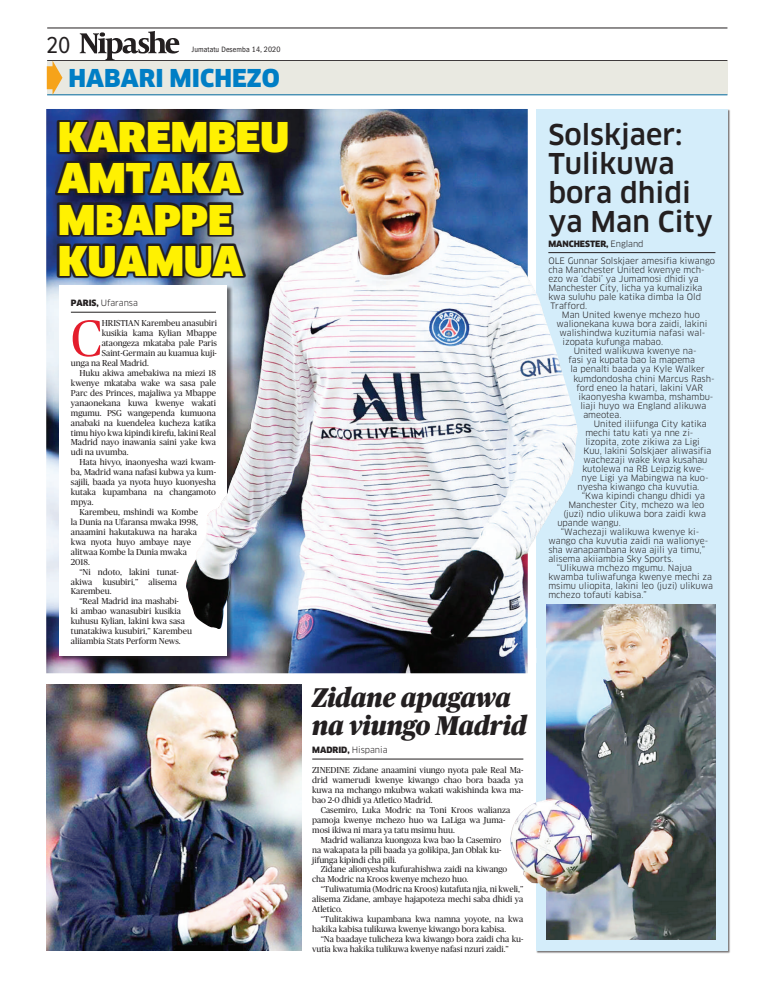
<style>
.page{position:relative;width:770px;height:993px;background:#fff}
.page>*{position:absolute;margin:0;border:0;box-sizing:border-box;transform-origin:0 0}
.t1{font:51px "Publico";color:#e41d2c}
.t2{font:900 40px/41px "Clan LF";color:#fff101}
.t3{font:500 28px/29px "Clan LF";color:#231f20}
.t4{font:italic 900 27px/28px "Publico";color:#231f20;scale:.96 1}
.t5{font:900 24px "Clan OSF";color:#007ec5}
.t6{font:24px "Proxima Nova Cond";color:#231f20}
.t7{font:8.6px "Publico";color:#231f20}
.t8{font:8.6px "Clan LF";color:#231f20}
.t9{font:8.5px "Clan";letter-spacing:-.005em;color:#231f20}
.t10{font:900 8.5px "Clan";letter-spacing:-.005em;color:#231f20}
.t11{font:condensed 8px "Franklin Gothic";letter-spacing:.01em;color:#231f20}
.s1{font-weight:900}
.s2{font-weight:400}
</style>
<div class="page">
<img style="left:46px;top:109px;width:482px;height:564px">
<hr style="left:47px;top:28px;width:680px;height:1px;background:#231f20">
<hr style="left:47px;top:60px;width:680px;height:1px;background:#231f20">
<div style="left:47px;top:61px;width:680px;height:34px;background:#e9e9e1"></div>
<hr style="left:47px;top:94px;width:680px;height:1px;background:#00689e">
<svg style="left:47px;top:60px;width:15px;height:35px"></svg>
<svg style="left:80px;top:31px;width:99px;height:29px"></svg>
<div style="left:536px;top:109px;width:191px;height:841px;background:#d4edfa"></div>
<hr style="left:548px;top:252px;width:167px;height:1px;background:#231f20">
<hr style="left:312px;top:758px;width:211px;height:1px;background:#231f20">
<img style="left:46px;top:684px;width:255px;height:266px">
<div style="left:59px;top:285px;width:174px;height:376px;background:#231f20;opacity:.6"></div>
<div style="left:60px;top:285px;width:167px;height:370px;background:#fff"></div>
<hr style="left:71px;top:312px;width:145px;height:1px;background:#231f20">
<svg style="left:55px;top:119px;width:235px;height:159px;background:#2a2d3b"></svg>
<img style="left:546px;top:604px;width:169px;height:335px">
<img style="left:186px;top:232px;width:392px;height:397px">
<img style="left:510px;top:799px;width:81px;height:81px;border-radius:41px">
<img style="left:522px;top:836px;width:69px;height:55px">
<h3 class="t6" style="left:46px;top:34px;width:26px">20</h3>
<p class="t11" style="left:192px;top:45px;width:90px">Jumatatu Desemba 14, 2020</p>
<h3 class="t5" style="left:68px;top:64px;width:213px">HABARI MICHEZO</h3>
<h2 class="t2" style="left:58px;top:117px;width:232px">KAREMBEU<br>AMTAKA<br>MBAPPE<br>KUAMUA</h2>
<p class="t9" style="left:71px;top:298px;width:68px"><span class="s1">PARIS,</span> Ufaransa</p>
<h1 class="t1" style="left:71px;top:310px;width:33px">C</h1>
<p class="t7" style="left:102px;top:318px;width:117px">HRISTIAN Karembeu anasubiri</p>
<p class="t7" style="left:102px;top:328px;width:117px">kusikia kama Kylian Mbappe</p>
<p class="t7" style="left:102px;top:338px;width:117px">ataongeza mkataba pale Paris</p>
<p class="t7" style="left:102px;top:348px;width:117px">Saint-Germain au kuamua kuji-</p>
<p class="t7" style="left:71px;top:358px;width:79px">unga na Real Madrid.</p>
<p class="t7" style="left:79px;top:368px;width:138px">Huku akiwa amebakiwa na miezi 18</p>
<p class="t7" style="left:71px;top:378px;width:146px">kwenye mkataba wake wa sasa pale</p>
<p class="t7" style="left:71px;top:388px;width:147px">Parc des Princes, majaliwa ya Mbappe</p>
<p class="t7" style="left:71px;top:398px;width:147px">yanaonekana kuwa kwenye wakati</p>
<p class="t7" style="left:71px;top:408px;width:146px">mgumu. PSG wangependa kumuona</p>
<p class="t7" style="left:71px;top:417px;width:147px">anabaki na kuendelea kucheza katika</p>
<p class="t7" style="left:71px;top:427px;width:146px">timu hiyo kwa kipindi kirefu, lakini Real</p>
<p class="t7" style="left:71px;top:437px;width:146px">Madrid nayo inawania saini yake kwa</p>
<p class="t7" style="left:71px;top:447px;width:59px">udi na uvumba.</p>
<p class="t7" style="left:79px;top:457px;width:138px">Hata hivyo, inaonyesha wazi kwam-</p>
<p class="t7" style="left:71px;top:467px;width:147px">ba, Madrid wana nafasi kubwa ya kum-</p>
<p class="t7" style="left:71px;top:477px;width:146px">sajili, baada ya nyota huyo kuonyesha</p>
<p class="t7" style="left:71px;top:487px;width:146px">kutaka kupambana na changamoto</p>
<p class="t7" style="left:71px;top:497px;width:24px">mpya.</p>
<p class="t7" style="left:79px;top:507px;width:120px">Karembeu, mshindi wa Kombe</p>
<p class="t7" style="left:71px;top:517px;width:128px">la Dunia na Ufaransa mwaka 1998,</p>
<p class="t7" style="left:71px;top:527px;width:128px">anaamini hakutakuwa na haraka</p>
<p class="t7" style="left:71px;top:537px;width:121px">kwa nyota huyo ambaye naye</p>
<p class="t7" style="left:71px;top:546px;width:117px">alitwaa Kombe la Dunia mwaka</p>
<p class="t7" style="left:71px;top:556px;width:21px">2018.</p>
<p class="t7" style="left:79px;top:566px;width:101px">“Ni ndoto, lakini tunat-</p>
<p class="t7" style="left:71px;top:576px;width:108px">akiwa kusubiri,” alisema</p>
<p class="t7" style="left:71px;top:586px;width:42px">Karembeu.</p>
<p class="t7" style="left:79px;top:596px;width:101px">“Real Madrid ina mashabi-</p>
<p class="t7" style="left:71px;top:606px;width:112px">ki ambao wanasubiri kusikia</p>
<p class="t7" style="left:71px;top:616px;width:116px">kuhusu Kylian, lakini kwa sasa</p>
<p class="t7" style="left:71px;top:626px;width:123px">tunatakiwa kusubiri,” Karembeu</p>
<p class="t7" style="left:71px;top:636px;width:111px">aliiambia Stats Perform News.</p>
<h3 class="t3" style="left:548px;top:120px;width:166px">Solskjaer:<br>Tulikuwa bora dhidi ya Man City</h3>
<p class="t10" style="left:548px;top:239px;width:97px">MANCHESTER, <span class="s2">England</span></p>
<p class="t8" style="left:548px;top:256px;width:168px">OLE Gunnar Solskjaer amesifia kiwango</p>
<p class="t8" style="left:548px;top:265px;width:158px">cha Manchester United kwenye mch-</p>
<p class="t8" style="left:548px;top:274px;width:152px">ezo wa ‘dabi’ ya Jumamosi dhidi ya</p>
<p class="t8" style="left:548px;top:283px;width:155px">Manchester City, licha ya kumalizika</p>
<p class="t8" style="left:548px;top:292px;width:154px">kwa suluhu pale katika dimba la Old</p>
<p class="t8" style="left:550px;top:301px;width:38px">Trafford.</p>
<p class="t8" style="left:562px;top:310px;width:140px">Man United kwenye mchezo huo</p>
<p class="t8" style="left:556px;top:319px;width:152px">walionekana kuwa bora zaidi, lakini</p>
<p class="t8" style="left:559px;top:328px;width:148px">walishindwa kuzitumia nafasi wal-</p>
<p class="t8" style="left:562px;top:337px;width:102px">izopata kufunga mabao.</p>
<p class="t8" style="left:574px;top:346px;width:124px">United walikuwa kwenye na-</p>
<p class="t8" style="left:568px;top:355px;width:128px">fasi ya kupata bao la mapema</p>
<p class="t8" style="left:570px;top:364px;width:136px">la penalti baada ya Kyle Walker</p>
<p class="t8" style="left:573px;top:373px;width:143px">kumdondosha chini Marcus Rash-</p>
<p class="t8" style="left:576px;top:382px;width:128px">ford eneo la hatari, lakini VAR</p>
<p class="t8" style="left:578px;top:391px;width:137px">ikaonyesha kwamba, mshambu-</p>
<p class="t8" style="left:580px;top:400px;width:128px">liaji huyo wa England alikuwa</p>
<p class="t8" style="left:583px;top:409px;width:40px">ameotea.</p>
<p class="t8" style="left:594px;top:418px;width:114px">United iliifunga City katika</p>
<p class="t8" style="left:585px;top:427px;width:110px">mechi tatu kati ya nne zi-</p>
<p class="t8" style="left:585px;top:436px;width:116px">lizopita, zote zikiwa za Ligi</p>
<p class="t8" style="left:583px;top:445px;width:129px">Kuu, lakini Solskjaer aliwasifia</p>
<p class="t8" style="left:583px;top:454px;width:126px">wachezaji wake kwa kusahau</p>
<p class="t8" style="left:582px;top:463px;width:124px">kutolewa na RB Leipzig kwe-</p>
<p class="t8" style="left:581px;top:472px;width:129px">nye Ligi ya Mabingwa na kuo-</p>
<p class="t8" style="left:577px;top:481px;width:123px">nyesha kiwango cha kuvutia.</p>
<p class="t8" style="left:582px;top:490px;width:125px">“Kwa kipindi changu dhidi ya</p>
<p class="t8" style="left:568px;top:499px;width:137px">Manchester City, mchezo wa leo</p>
<p class="t8" style="left:563px;top:508px;width:144px">(juzi) ndio ulikuwa bora zaidi kwa</p>
<p class="t8" style="left:557px;top:517px;width:65px">upande wangu.</p>
<p class="t8" style="left:561px;top:526px;width:140px">“Wachezaji walikuwa kwenye ki-</p>
<p class="t8" style="left:548px;top:535px;width:161px">wango cha kuvutia zaidi na walionye-</p>
<p class="t8" style="left:548px;top:544px;width:158px">sha wanapambana kwa ajili ya timu,”</p>
<p class="t8" style="left:548px;top:553px;width:127px">alisema akiiambia Sky Sports.</p>
<p class="t8" style="left:557px;top:562px;width:137px">“Ulikuwa mchezo mgumu. Najua</p>
<p class="t8" style="left:548px;top:571px;width:165px">kwamba tuliwafunga kwenye mechi za</p>
<p class="t8" style="left:548px;top:580px;width:166px">msimu uliopita, lakini leo (juzi) ulikuwa</p>
<p class="t8" style="left:548px;top:589px;width:100px">mchezo tofauti kabisa.”</p>
<h3 class="t4" style="left:312px;top:683px;width:225px">Zidane apagawa na viungo Madrid</h3>
<p class="t9" style="left:312px;top:745px;width:77px"><span class="s1">MADRID,</span> Hispania</p>
<p class="t7" style="left:312px;top:765px;width:213px">ZINEDINE Zidane anaamini viungo nyota pale Real Ma-</p>
<p class="t7" style="left:312px;top:775px;width:213px">drid wamerudi kwenye kiwango chao bora baada ya</p>
<p class="t7" style="left:312px;top:785px;width:212px">kuwa na mchango mkubwa wakati wakishinda kwa ma-</p>
<p class="t7" style="left:312px;top:794px;width:122px">bao 2-0 dhidi ya Atletico Madrid.</p>
<p class="t7" style="left:321px;top:804px;width:191px">Casemiro, Luka Modric na Toni Kroos walianza</p>
<p class="t7" style="left:312px;top:814px;width:195px">pamoja kwenye mchezo huo wa LaLiga wa Juma-</p>
<p class="t7" style="left:312px;top:824px;width:144px">mosi ikiwa ni mara ya tatu msimu huu.</p>
<p class="t7" style="left:321px;top:834px;width:182px">Madrid walianza kuongoza kwa bao la Casemiro</p>
<p class="t7" style="left:312px;top:844px;width:190px">na wakapata la pili baada ya golikipa, Jan Oblak ku-</p>
<p class="t7" style="left:312px;top:854px;width:86px">jifunga kipindi cha pili.</p>
<p class="t7" style="left:321px;top:864px;width:188px">Zidane alionyesha kufurahishwa zaidi na kiwango</p>
<p class="t7" style="left:312px;top:874px;width:158px">cha Modric na Kroos kwenye mchezo huo.</p>
<p class="t7" style="left:321px;top:884px;width:204px">“Tuliwatumia (Modric na Kroos) kutafuta njia, ni kweli,”</p>
<p class="t7" style="left:312px;top:894px;width:213px">alisema Zidane, ambaye hajapoteza mechi saba dhidi ya</p>
<p class="t7" style="left:312px;top:904px;width:32px">Atletico.</p>
<p class="t7" style="left:321px;top:914px;width:204px">“Tulitakiwa kupambana kwa namna yoyote, na kwa</p>
<p class="t7" style="left:312px;top:923px;width:195px">hakika kabisa tulikuwa kwenye kiwango bora kabisa.</p>
<p class="t7" style="left:321px;top:933px;width:204px">“Na baadaye tulicheza kwa kiwango bora zaidi cha ku-</p>
<p class="t7" style="left:312px;top:943px;width:198px">vutia kwa hakika tulikuwa kwenye nafasi nzuri zaidi.”</p>
</div>
